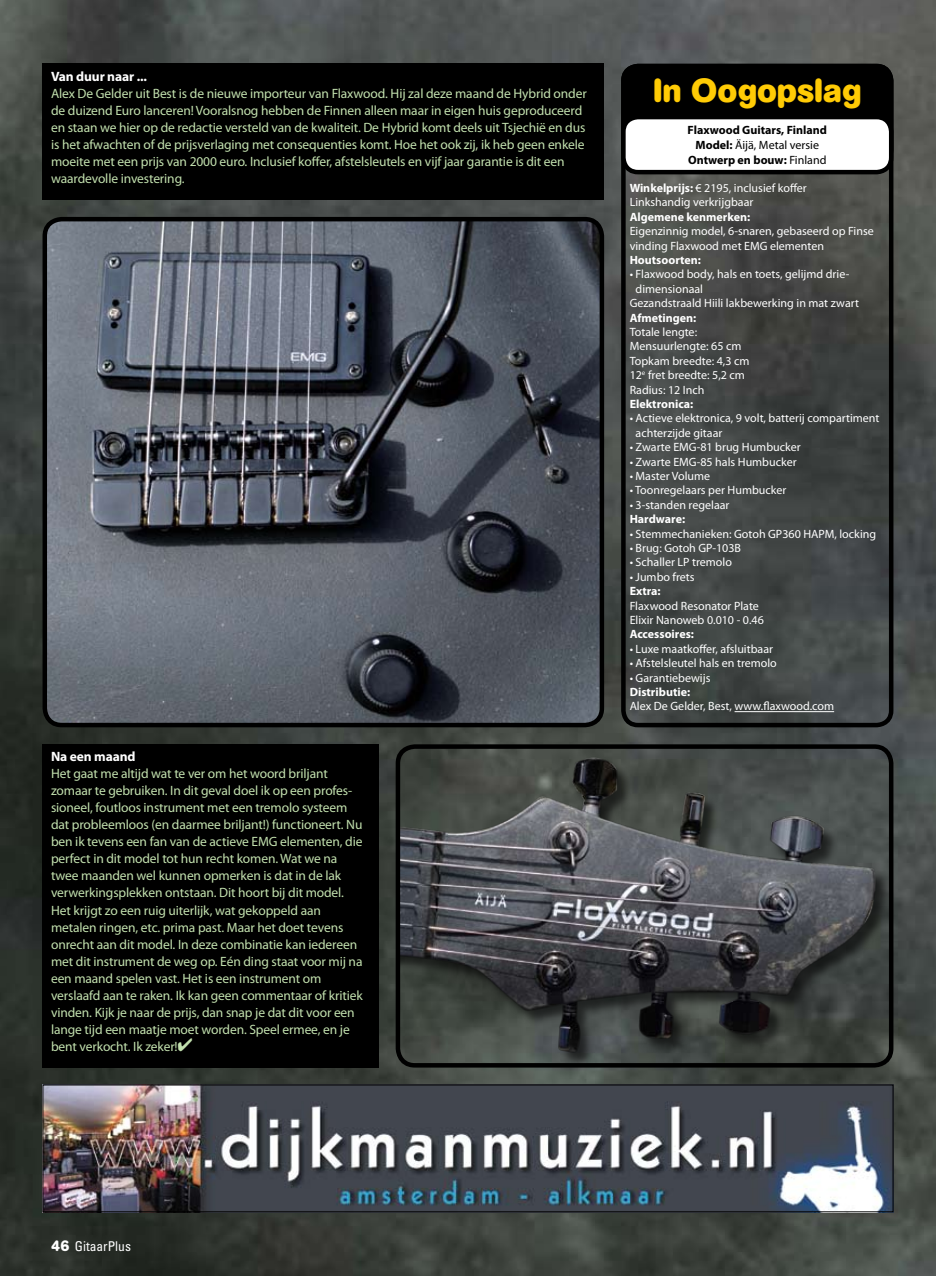
<style>
.page{position:relative;width:936px;height:1276px;background:#fff}
.page>*{position:absolute;margin:0;border:0;box-sizing:border-box;transform-origin:0 0}
.t1{font:700 33px "AG Book Rounded";letter-spacing:.01em;color:#ffcb05}
.t2{font:13.5px/17px "Myriad Pro";letter-spacing:-.01em;color:#c2e0ae}
.t3{font:700 13.5px "Myriad Pro";letter-spacing:-.01em;color:#fff}
.t4{font:condensed 13.5px "Univers";color:#fff}
.t5{font:12px/14.4px "Myriad Pro";color:#fff}
.t6{font:700 12px "Myriad Pro";color:#fff}
.t7{font:700 12px/15px "Myriad Pro";color:#000;text-align:center}
.s1{font-weight:400}
.s2{font-weight:700}
.s3{font-family:"AG Book Rounded";font-weight:700;font-stretch:normal;font-size:15px}
</style>
<div class="page">
<img style="left:0;top:0;width:935px;height:1276px">
<div style="left:43px;top:64px;width:561px;height:136px;background:#000"></div>
<div style="left:43px;top:744px;width:335px;height:323px;background:#000"></div>
<div style="left:621px;top:64px;width:272px;height:663px;border:4px solid #000;border-radius:15px"></div>
<div style="left:621px;top:64px;width:272px;height:102px;background:#000;border-radius:17px"></div>
<div style="left:623px;top:117px;width:268px;height:55px;background:#fff;border-radius:15px"></div>
<div style="left:621px;top:115px;width:272px;height:59px;border:4px solid #000;border-radius:15px"></div>
<hr style="left:734px;top:711px;width:100px;height:1px;background:#fff">
<img style="left:45px;top:219px;width:557px;height:506px">
<div style="left:43px;top:217px;width:561px;height:510px;border:4px solid #000;border-radius:17px"></div>
<img style="left:398px;top:746px;width:493px;height:319px">
<div style="left:395px;top:744px;width:498px;height:323px;border:4px solid #000;border-radius:17px"></div>
<img style="left:45px;top:1086px;width:846px;height:124px">
<div style="left:43px;top:1084px;width:850px;height:128px;border:1px solid #000"></div>
<p class="t3" style="left:51px;top:67px;width:97px">Van duur naar ...</p>
<p class="t2" style="left:51px;top:85px;width:537px">Alex De Gelder uit Best is de nieuwe importeur van Flaxwood. Hij zal deze maand de Hybrid onder de duizend Euro lanceren! Vooralsnog hebben de Finnen alleen maar in eigen huis geproduceerd en staan we hier op de redactie versteld van de kwaliteit. De Hybrid komt deels uit Tsjechië en dus is het afwachten of de prijsverlaging met consequenties komt. Hoe het ook zij, ik heb geen enkele moeite met een prijs van 2000 euro. Inclusief koffer, afstelsleutels en vijf jaar garantie is dit een waardevolle investering.</p>
<p class="t3" style="left:51px;top:748px;width:86px">Na een maand</p>
<p class="t2" style="left:51px;top:765px;width:313px">Het gaat me altijd wat te ver om het woord briljant zomaar te gebruiken. In dit geval doel ik op een profes&shy;sioneel, foutloos instrument met een tremolo systeem dat probleemloos (en daarmee briljant!) functioneert. Nu ben ik tevens een fan van de actieve EMG elementen, die perfect in dit model tot hun recht komen. Wat we na twee maanden wel kunnen opmerken is dat in de lak verwerkingsplekken ontstaan. Dit hoort bij dit model.<br>Het krijgt zo een ruig uiterlijk, wat gekoppeld aan metalen ringen, etc. prima past. Maar het doet tevens onrecht aan dit model. In deze combinatie kan iedereen met dit instrument de weg op. Eén ding staat voor mij na een maand spelen vast. Het is een instrument om verslaafd aan te raken. Ik kan geen commentaar of kritiek vinden. Kijk je naar de prijs, dan snap je dat dit voor een lange tijd een maatje moet worden. Speel ermee, en je bent verkocht. Ik zeker!✔</p>
<h1 class="t1" style="left:653px;top:71px;width:210px">In Oogopslag</h1>
<p class="t7" style="left:687px;top:122px;width:141px">Flaxwood Guitars, Finland<br>Model: <span class="s1">Äijä, Metal versie<br></span>Ontwerp en bouw: <span class="s1">Finland</span></p>
<p class="t5" style="left:629px;top:180px;width:179px"><span class="s2">Winkelprijs:</span> € 2195, inclusief koffer<br>Linkshandig verkrijgbaar</p>
<p class="t6" style="left:629px;top:209px;width:122px">Algemene kenmerken:</p>
<p class="t5" style="left:629px;top:224px;width:246px">Eigenzinnig model, 6-snaren, gebaseerd op Finse vinding Flaxwood met EMG elementen</p>
<p class="t6" style="left:629px;top:252px;width:73px">Houtsoorten:</p>
<p class="t5" style="left:629px;top:267px;width:221px">• Flaxwood body, hals en toets, gelijmd drie-</p>
<p class="t5" style="left:635px;top:281px;width:69px">dimensionaal</p>
<p class="t5" style="left:629px;top:296px;width:231px">Gezandstraald Hiili lakbewerking in mat zwart</p>
<p class="t6" style="left:629px;top:310px;width:68px">Afmetingen:</p>
<p class="t5" style="left:629px;top:324px;width:121px">Totale lengte:<br>Mensuurlengte: 65 cm<br>Topkam breedte: 4,3 cm<br>12<sup>e</sup> fret breedte: 5,2 cm<br>Radius: 12 Inch</p>
<p class="t6" style="left:629px;top:396px;width:65px">Elektronica:</p>
<p class="t5" style="left:635px;top:411px;width:245px;text-indent:-6px">• Actieve elektronica, 9 volt, batterij compartiment achterzijde gitaar</p>
<p class="t5" style="left:629px;top:440px;width:172px">• Zwarte EMG-81 brug Humbucker</p>
<p class="t5" style="left:629px;top:454px;width:168px">• Zwarte EMG-85 hals Humbucker</p>
<p class="t5" style="left:629px;top:468px;width:82px">• Master Volume</p>
<p class="t5" style="left:629px;top:483px;width:158px">• Toonregelaars per Humbucker</p>
<p class="t5" style="left:629px;top:497px;width:101px">• 3-standen regelaar</p>
<p class="t6" style="left:629px;top:511px;width:57px">Hardware:</p>
<p class="t5" style="left:629px;top:526px;width:248px">• Stemmechanieken: Gotoh GP360 HAPM, locking</p>
<p class="t5" style="left:629px;top:540px;width:113px">• Brug: Gotoh GP-103B</p>
<p class="t5" style="left:629px;top:555px;width:104px">• Schaller LP tremolo</p>
<p class="t5" style="left:629px;top:569px;width:66px">• Jumbo frets</p>
<p class="t6" style="left:629px;top:583px;width:33px">Extra:</p>
<p class="t5" style="left:629px;top:598px;width:136px">Flaxwood Resonator Plate<br>Elixir Nanoweb 0.010 - 0.46</p>
<p class="t6" style="left:629px;top:626px;width:66px">Accessoires:</p>
<p class="t5" style="left:629px;top:641px;width:145px">• Luxe maatkoffer, afsluitbaar</p>
<p class="t5" style="left:629px;top:656px;width:149px">• Afstelsleutel hals en tremolo</p>
<p class="t5" style="left:629px;top:670px;width:82px">• Garantiebewijs</p>
<p class="t6" style="left:629px;top:684px;width:62px">Distributie:</p>
<p class="t5" style="left:629px;top:699px;width:206px">Alex De Gelder, Best, www.flaxwood.com</p>
<p class="t4" style="left:51px;top:1238px;width:81px"><span class="s3">46</span> GitaarPlus</p>
</div>
